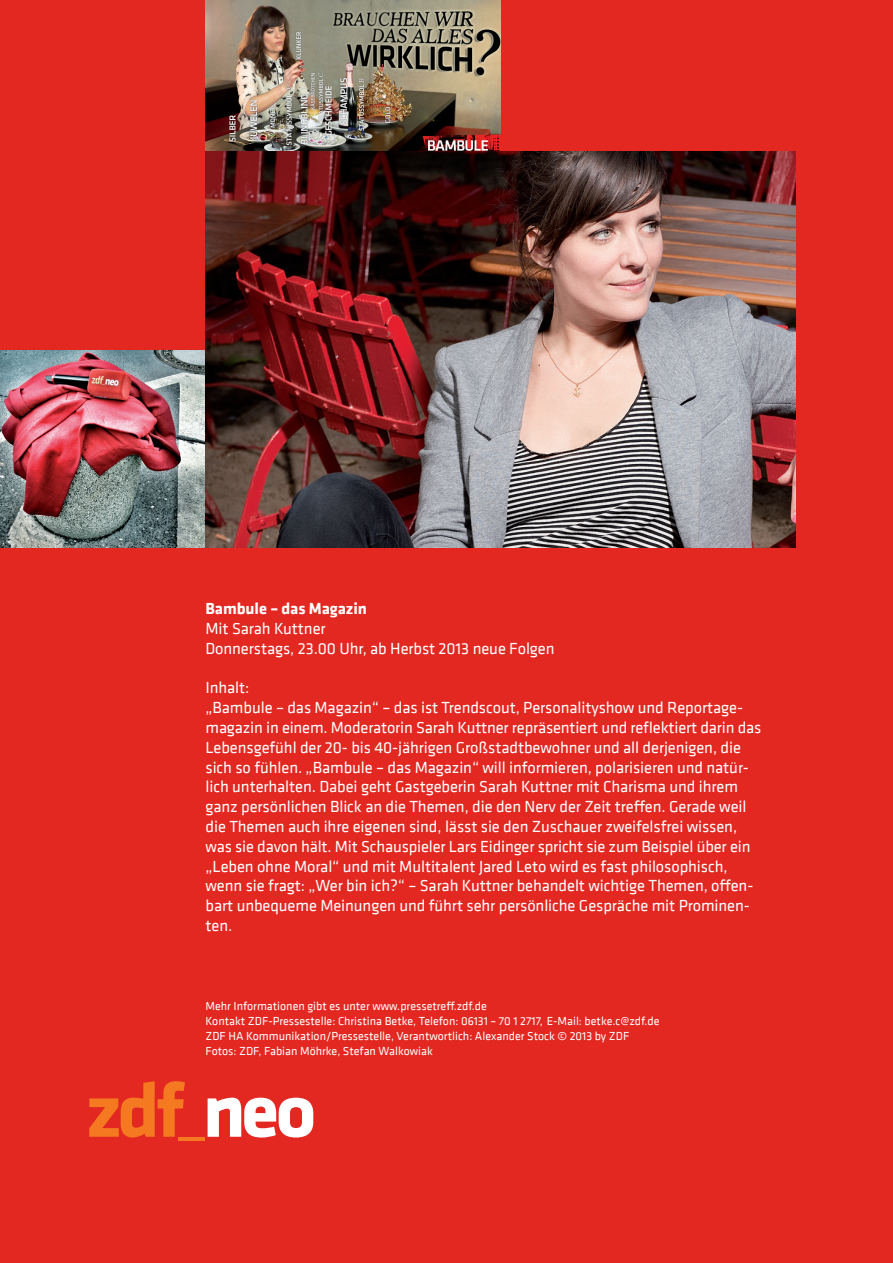
<style>
.page{position:relative;width:893px;height:1263px;background:#e32721}
.page>*{position:absolute;margin:0;border:0;box-sizing:border-box;transform-origin:0 0}
.t1{font:16.5px/19.8px "ZD Fneo Klavika";letter-spacing:-.005em;color:#fff}
.t2{font:700 16.5px "ZD Fneo Klavika";letter-spacing:-.005em;color:#fff}
.t3{font:12px/15px "ZD Fneo Klavika";color:#fff}
</style>
<div class="page">
<img style="left:206px;top:0;width:294px;height:152px">
<img style="left:0;top:350px;width:206px;height:197px">
<img style="left:206px;top:152px;width:589px;height:395px">
<hr style="left:178px;top:1137px;width:27px;height:4px;background:#f47921">
<svg style="left:89px;top:1081px;width:96px;height:56px"></svg>
<svg style="left:208px;top:1098px;width:105px;height:39px"></svg>
<p class="t2" style="left:206px;top:597px;width:163px">Bambule – das Magazin</p>
<p class="t1" style="left:206px;top:618px;width:351px">Mit Sarah Kuttner<br>Donnerstags, 23.00 Uhr, ab Herbst 2013 neue Folgen</p>
<p class="t1" style="left:206px;top:677px;width:557px">Inhalt:<br>„Bambule – das Magazin“ – das ist Trendscout, Personalityshow und Reportage&shy;magazin in einem. Moderatorin Sarah Kuttner repräsentiert und reflektiert darin das Lebensgefühl der 20- bis 40-jährigen Großstadtbewohner und all derjenigen, die sich so fühlen. „Bambule – das Magazin“ will informieren, polarisieren und natür&shy;lich unterhalten. Dabei geht Gastgeberin Sarah Kuttner mit Charisma und ihrem ganz persönlichen Blick an die Themen, die den Nerv der Zeit treffen. Gerade weil die Themen auch ihre eigenen sind, lässt sie den Zuschauer zweifelsfrei wissen, was sie davon hält. Mit Schauspieler Lars Eidinger spricht sie zum Beispiel über ein „Leben ohne Moral“ und mit Multitalent Jared Leto wird es fast philosophisch, wenn sie fragt: „Wer bin ich?“ – Sarah Kuttner behandelt wichtige Themen, offen&shy;bart unbequeme Meinungen und führt sehr persönliche Gespräche mit Prominen&shy;ten.</p>
<p class="t3" style="left:206px;top:998px;width:455px">Mehr Informationen gibt es unter www.pressetreff.zdf.de<br>Kontakt ZDF-Pressestelle: Christina Betke, Telefon: 06131 – 70 1 2717, E-Mail: betke.c@zdf.de ZDF HA Kommunikation/Pressestelle, Verantwortlich: Alexander Stock © 2013 by ZDF Fotos: ZDF, Fabian Möhrke, Stefan Walkowiak</p>
</div>
